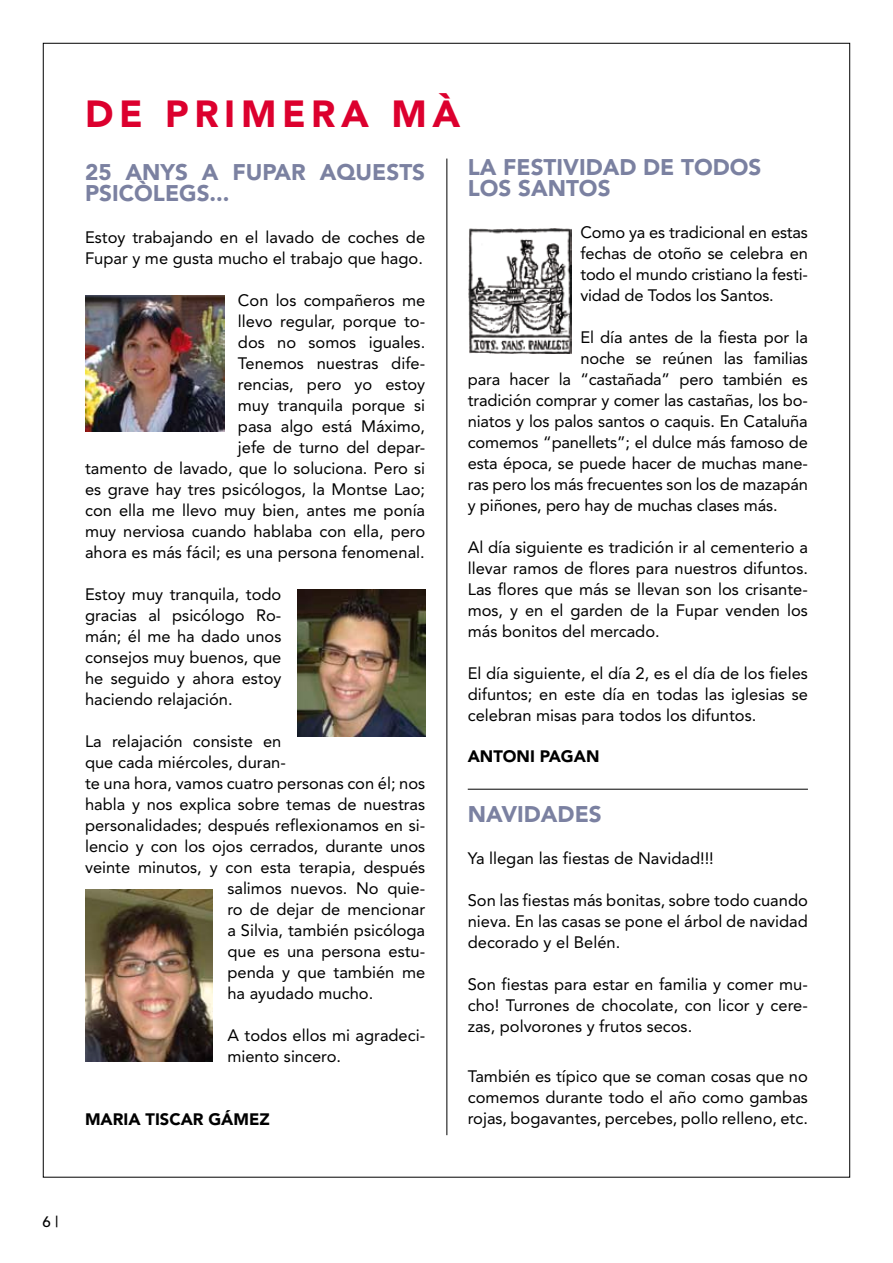
<style>
.page{position:relative;width:893px;height:1263px;background:#fff}
.page>*{position:absolute;margin:0;border:0;box-sizing:border-box;transform-origin:0 0}
.t1{font:900 37.5px "Avenir";letter-spacing:.15em;color:#dc002e}
.t2{font:900 22.5px/21px "Avenir";color:#7b81a1}
.t3{font:16.5px/21px "Avenir";color:#000;text-align:justify}
.t4{font:900 16.5px "Avenir";color:#000}
.t5{font:500 15px "Avenir";color:#000}
</style>
<div class="page">
<hr style="left:446px;top:159px;width:1px;height:976px;background:#000">
<img style="left:468px;top:228px;width:103px;height:126px">
<img style="left:85px;top:890px;width:128px;height:172px">
<img style="left:85px;top:295px;width:139px;height:137px">
<img style="left:298px;top:589px;width:127px;height:147px">
<hr style="left:468px;top:789px;width:340px;height:1px;background:#000">
<h1 class="t1" style="left:85px;top:91px;width:377px">DE PRIMERA MÀ</h1>
<h2 class="t2" style="left:85px;top:161px;width:342px">25 ANYS A FUPAR AQUESTS<br>PSICÒLEGS...</h2>
<p class="t3" style="left:85px;top:226px;width:342px">Estoy trabajando en el lavado de coches de<br>Fupar y me gusta mucho el trabajo que hago.</p>
<p class="t3" style="left:85px;top:289px;width:342px;text-align:right">Con los compañeros me<br>llevo regular, porque to-<br>dos no somos iguales.<br>Tenemos nuestras dife-<br>rencias, pero yo estoy<br>muy tranquila porque si<br>pasa algo está Máximo,<br>jefe de turno del depar-<br>tamento de lavado, que lo soluciona. Pero si es grave hay tres psicólogos, la Montse Lao; con ella me llevo muy bien, antes me ponía muy nerviosa cuando hablaba con ella, pero ahora es más fácil; es una persona fenomenal.</p>
<p class="t3" style="left:85px;top:583px;width:198px">Estoy muy tranquila, todo gracias al psicólogo Ro&shy;mán; él me ha dado unos consejos muy buenos, que he seguido y ahora estoy haciendo relajación.</p>
<p class="t3" style="left:85px;top:730px;width:198px">La relajación consiste en</p>
<p class="t3" style="left:85px;top:751px;width:202px">que cada miércoles, duran-</p>
<p class="t3" style="left:85px;top:772px;width:342px">te una hora, vamos cuatro personas con él; nos</p>
<p class="t3" style="left:85px;top:793px;width:342px">habla y nos explica sobre temas de nuestras</p>
<p class="t3" style="left:85px;top:814px;width:342px">personalidades; después reflexionamos en si-</p>
<p class="t3" style="left:85px;top:835px;width:342px">lencio y con los ojos cerrados, durante unos</p>
<p class="t3" style="left:85px;top:856px;width:342px">veinte minutos, y con esta terapia, después</p>
<p class="t3" style="left:227px;top:877px;width:199px">salimos nuevos. No quie-</p>
<p class="t3" style="left:227px;top:898px;width:199px">ro de dejar de mencionar</p>
<p class="t3" style="left:227px;top:919px;width:199px">a Silvia, también psicóloga</p>
<p class="t3" style="left:227px;top:940px;width:199px">que es una persona estu-</p>
<p class="t3" style="left:227px;top:961px;width:199px">penda y que también me</p>
<p class="t3" style="left:227px;top:982px;width:147px">ha ayudado mucho.</p>
<p class="t3" style="left:227px;top:1024px;width:199px">A todos ellos mi agradeci&shy;miento sincero.</p>
<h2 class="t2" style="left:468px;top:157px;width:295px">LA FESTIVIDAD DE TODOS<br>LOS SANTOS</h2>
<p class="t3" style="left:580px;top:222px;width:229px">Como ya es tradicional en estas fechas de otoño se celebra en todo el mundo cristiano la festi&shy;vidad de Todos los Santos.</p>
<p class="t3" style="left:580px;top:327px;width:229px">El día antes de la fiesta por la</p>
<p class="t3" style="left:580px;top:348px;width:229px">noche se reúnen las familias</p>
<p class="t3" style="left:468px;top:369px;width:342px">para hacer la “castañada” pero también es</p>
<p class="t3" style="left:468px;top:390px;width:342px">tradición comprar y comer las castañas, los bo-</p>
<p class="t3" style="left:468px;top:411px;width:342px">niatos y los palos santos o caquis. En Cataluña</p>
<p class="t3" style="left:468px;top:432px;width:342px">comemos “panellets”; el dulce más famoso de</p>
<p class="t3" style="left:468px;top:453px;width:342px">esta época, se puede hacer de muchas mane-</p>
<p class="t3" style="left:468px;top:474px;width:342px">ras pero los más frecuentes son los de mazapán</p>
<p class="t3" style="left:468px;top:495px;width:311px">y piñones, pero hay de muchas clases más.</p>
<p class="t3" style="left:468px;top:537px;width:342px">Al día siguiente es tradición ir al cementerio a llevar ramos de flores para nuestros difuntos.<br>Las flores que más se llevan son los crisante&shy;mos, y en el garden de la Fupar venden los más bonitos del mercado.</p>
<p class="t3" style="left:468px;top:663px;width:342px">El día siguiente, el día 2, es el día de los fieles difuntos; en este día en todas las iglesias se celebran misas para todos los difuntos.</p>
<p class="t4" style="left:468px;top:746px;width:24px">ANTONI</p>
<p class="t4" style="left:540px;top:746px;width:13px">PAGAN</p>
<h2 class="t2" style="left:468px;top:804px;width:136px">NAVIDADES</h2>
<p class="t3" style="left:468px;top:848px;width:248px">Ya llegan las fiestas de Navidad!!!</p>
<p class="t3" style="left:468px;top:890px;width:342px">Son las fiestas más bonitas, sobre todo cuando nieva. En las casas se pone el árbol de navidad decorado y el Belén.</p>
<p class="t3" style="left:468px;top:974px;width:342px">Son fiestas para estar en familia y comer mu&shy;cho! Turrones de chocolate, con licor y cere&shy;zas, polvorones y frutos secos.</p>
<p class="t3" style="left:468px;top:1066px;width:342px">También es típico que se coman cosas que no comemos durante todo el año como gambas rojas, bogavantes, percebes, pollo relleno, etc.</p>
<p class="t4" style="left:85px;top:1109px;width:12px">MARIA</p>
<p class="t4" style="left:146px;top:1109px;width:20px">TISCAR</p>
<p class="t4" style="left:208px;top:1109px;width:63px">GÁMEZ</p>
<p class="t5" style="left:55px;top:1213px;width:5px">|</p>
</div>
